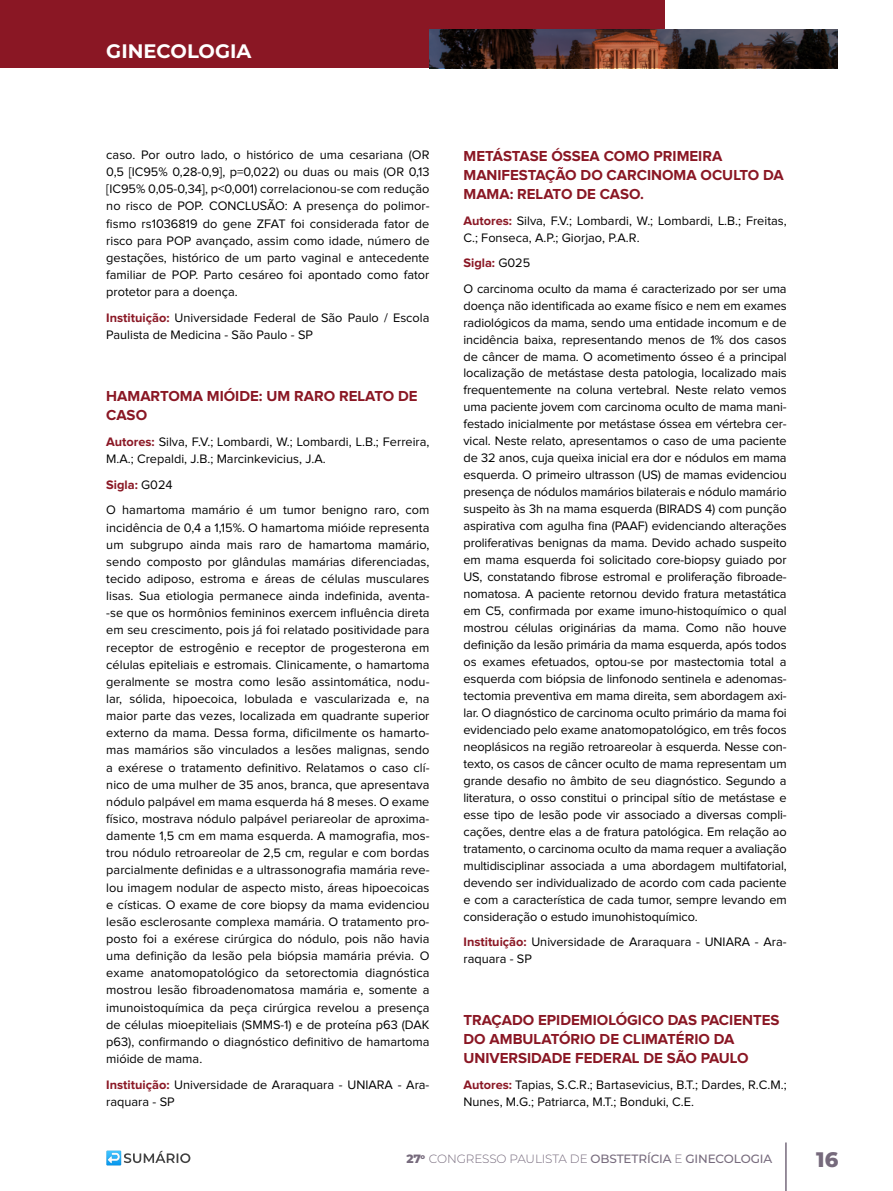
<style>
.page{position:relative;width:893px;height:1191px;background:#fff}
.page>*{position:absolute;margin:0;border:0;box-sizing:border-box;transform-origin:0 0}
.t1{font:800 21px "Montserrat";color:#766a7c}
.t2{font:700 19.5px "Montserrat";color:#fff}
.t3{font:700 15px/19.2px "Proxima Nova";color:#8a1724}
.t4{font:12.75px/17.1px "Proxima Nova";color:#000}
.t5{font:500 12px "Montserrat";letter-spacing:-.01em;color:#766a7c}
.s1{font-weight:700;color:#8a1724}
.s2{font-weight:800}
.s3{font-weight:300}
</style>
<div class="page">
<div style="left:0;top:0;width:665px;height:68px;background:#8a1724"></div>
<img style="left:429px;top:29px;width:409px;height:39px">
<hr style="left:785px;top:1142px;width:2px;height:49px;background:#766a7c">
<svg style="left:106px;top:1150px;width:84px;height:15px"></svg>
<h2 class="t2" style="left:106px;top:37px;width:147px">GINECOLOGIA</h2>
<p class="t4" style="left:106px;top:147px;width:325px;text-align:justify">caso. Por outro lado, o histórico de uma cesariana (OR 0,5 [IC95% 0,28-0,9], p=0,022) ou duas ou mais (OR 0,13 [IC95% 0,05-0,34], p&lt;0,001) correlacionou-se com redução no risco de POP. CONCLUSÃO: A presença do polimor&shy;fismo rs1036819 do gene ZFAT foi considerada fator de risco para POP avançado, assim como idade, número de gestações, histórico de um parto vaginal e antecedente familiar de POP. Parto cesáreo foi apontado como fator protetor para a doença.</p>
<p class="t4" style="left:106px;top:309px;width:325px"><span class="s1">Instituição:</span> Universidade Federal de São Paulo / Escola<br>Paulista de Medicina - São Paulo - SP</p>
<p class="t3" style="left:106px;top:387px;width:313px">HAMARTOMA MIÓIDE: UM RARO RELATO DE<br>CASO</p>
<p class="t4" style="left:106px;top:434px;width:325px"><span class="s1">Autores:</span> Silva, F.V.; Lombardi, W.; Lombardi, L.B.; Ferreira,<br>M.A.; Crepaldi, J.B.; Marcinkevicius, J.A.</p>
<p class="t4" style="left:106px;top:472px;width:325px;line-height:25.7px"><span class="s1">Sigla:</span> G024<br>O hamartoma mamário é um tumor benigno raro, com</p>
<p class="t4" style="left:106px;top:519px;width:325px;text-align:justify">incidência de 0,4 a 1,15%. O hamartoma mióide representa um subgrupo ainda mais raro de hamartoma mamário, sendo composto por glândulas mamárias diferenciadas, tecido adiposo, estroma e áreas de células musculares lisas. Sua etiologia permanece ainda indefinida, aventa--se que os hormônios femininos exercem influência direta em seu crescimento, pois já foi relatado positividade para receptor de estrogênio e receptor de progesterona em células epiteliais e estromais. Clinicamente, o hamartoma geralmente se mostra como lesão assintomática, nodu&shy;lar, sólida, hipoecoica, lobulada e vascularizada e, na maior parte das vezes, localizada em quadrante superior externo da mama. Dessa forma, dificilmente os hamarto&shy;mas mamários são vinculados a lesões malignas, sendo a exérese o tratamento definitivo. Relatamos o caso clí&shy;nico de uma mulher de 35 anos, branca, que apresentava nódulo palpável em mama esquerda há 8 meses. O exame físico, mostrava nódulo palpável periareolar de aproxima&shy;damente 1,5 cm em mama esquerda. A mamografia, mos&shy;trou nódulo retroareolar de 2,5 cm, regular e com bordas parcialmente definidas e a ultrassonografia mamária reve&shy;lou imagem nodular de aspecto misto, áreas hipoecoicas e císticas. O exame de core biopsy da mama evidenciou lesão esclerosante complexa mamária. O tratamento pro&shy;posto foi a exérese cirúrgica do nódulo, pois não havia uma definição da lesão pela biópsia mamária prévia. O exame anatomopatológico da setorectomia diagnóstica mostrou lesão fibroadenomatosa mamária e, somente a imunoistoquímica da peça cirúrgica revelou a presença de células mioepiteliais (SMMS-1) e de proteína p63 (DAK p63), confirmando o diagnóstico definitivo de hamartoma mióide de mama.</p>
<p class="t4" style="left:106px;top:1076px;width:325px"><span class="s1">Instituição:</span> Universidade de Araraquara - UNIARA - Ara&shy;raquara - SP</p>
<p class="t3" style="left:463px;top:147px;width:322px">METÁSTASE ÓSSEA COMO PRIMEIRA<br>MANIFESTAÇÃO DO CARCINOMA OCULTO DA<br>MAMA: RELATO DE CASO.</p>
<p class="t4" style="left:463px;top:212px;width:325px"><span class="s1">Autores:</span> Silva, F.V.; Lombardi, W.; Lombardi, L.B.; Freitas,<br>C.; Fonseca, A.P.; Giorjao, P.A.R.</p>
<p class="t4" style="left:463px;top:251px;width:325px;line-height:25.5px"><span class="s1">Sigla:</span> G025<br>O carcinoma oculto da mama é caracterizado por ser uma</p>
<p class="t4" style="left:463px;top:297px;width:325px;text-align:justify">doença não identificada ao exame físico e nem em exames radiológicos da mama, sendo uma entidade incomum e de incidência baixa, representando menos de 1% dos casos de câncer de mama. O acometimento ósseo é a principal localização de metástase desta patologia, localizado mais frequentemente na coluna vertebral. Neste relato vemos uma paciente jovem com carcinoma oculto de mama mani&shy;festado inicialmente por metástase óssea em vértebra cer&shy;vical. Neste relato, apresentamos o caso de uma paciente de 32 anos, cuja queixa inicial era dor e nódulos em mama esquerda. O primeiro ultrasson (US) de mamas evidenciou presença de nódulos mamários bilaterais e nódulo mamário suspeito às 3h na mama esquerda (BIRADS 4) com punção aspirativa com agulha fina (PAAF) evidenciando alterações proliferativas benignas da mama. Devido achado suspeito em mama esquerda foi solicitado core-biopsy guiado por US, constatando fibrose estromal e proliferação fibroade&shy;nomatosa. A paciente retornou devido fratura metastática em C5, confirmada por exame imuno-histoquímico o qual mostrou células originárias da mama. Como não houve definição da lesão primária da mama esquerda, após todos os exames efetuados, optou-se por mastectomia total a esquerda com biópsia de linfonodo sentinela e adenomas&shy;tectomia preventiva em mama direita, sem abordagem axi&shy;lar. O diagnóstico de carcinoma oculto primário da mama foi evidenciado pelo exame anatomopatológico, em três focos neoplásicos na região retroareolar à esquerda. Nesse con&shy;texto, os casos de câncer oculto de mama representam um grande desafio no âmbito de seu diagnóstico. Segundo a literatura, o osso constitui o principal sítio de metástase e esse tipo de lesão pode vir associado a diversas compli&shy;cações, dentre elas a de fratura patológica. Em relação ao tratamento, o carcinoma oculto da mama requer a avaliação multidisciplinar associada a uma abordagem multifatorial, devendo ser individualizado de acordo com cada paciente e com a característica de cada tumor, sempre levando em consideração o estudo imunohistoquímico.</p>
<p class="t4" style="left:463px;top:934px;width:325px"><span class="s1">Instituição:</span> Universidade de Araraquara - UNIARA - Ara&shy;raquara - SP</p>
<p class="t3" style="left:463px;top:1011px;width:318px">TRAÇADO EPIDEMIOLÓGICO DAS PACIENTES<br>DO AMBULATÓRIO DE CLIMATÉRIO DA<br>UNIVERSIDADE FEDERAL DE SÃO PAULO</p>
<p class="t4" style="left:463px;top:1076px;width:325px"><span class="s1">Autores:</span> Tapias, S.C.R.; Bartasevicius, B.T.; Dardes, R.C.M.;<br>Nunes, M.G.; Patriarca, M.T.; Bonduki, C.E.</p>
<p class="t5" style="left:406px;top:1150px;width:367px"><span class="s2">27</span><sup>o</sup> <span class="s3">CONGRESSO PAULISTA DE</span> OBSTETRÍCIA <span class="s3">E</span> GINECOLOGIA</p>
<h1 class="t1" style="left:816px;top:1144px;width:24px">16</h1>
</div>
